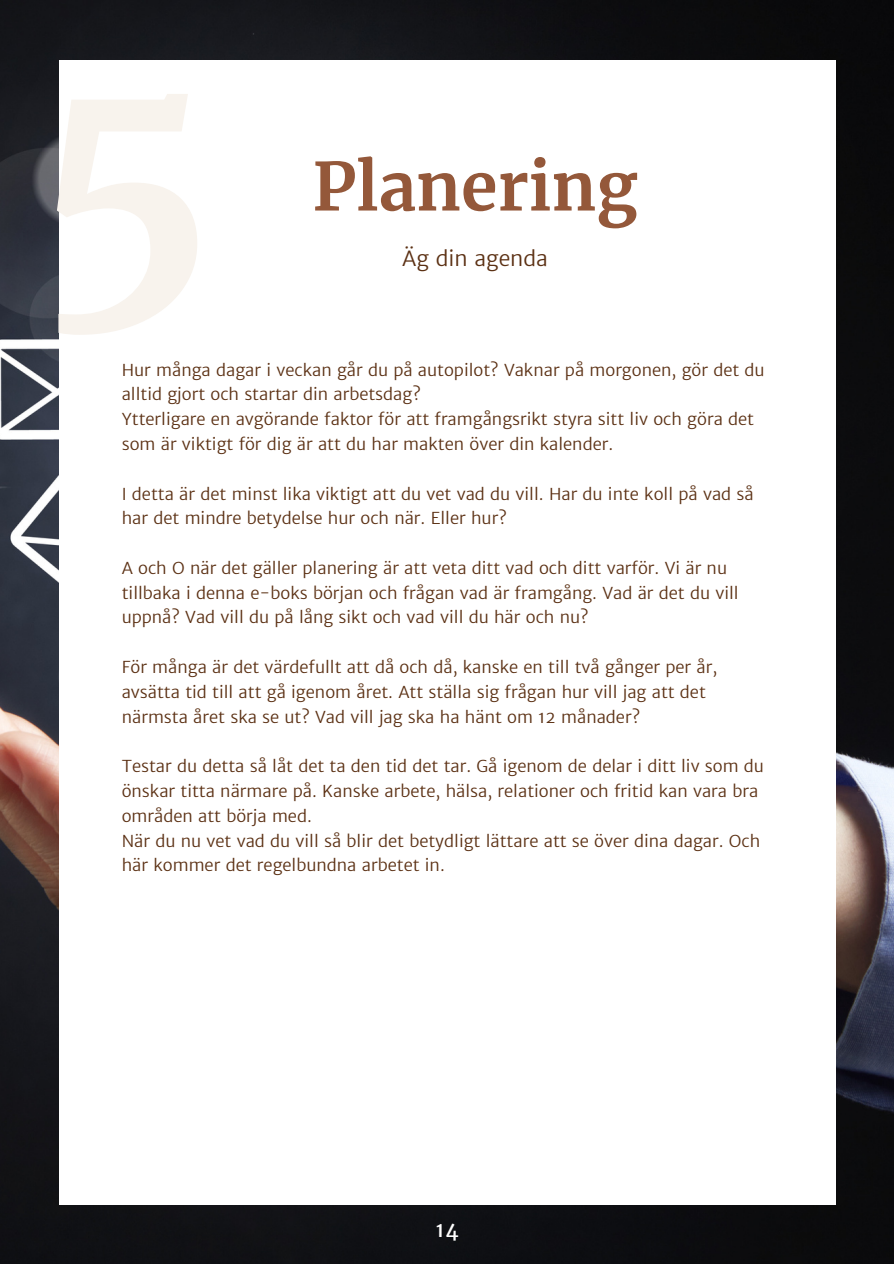
<style>
.page{position:relative;width:894px;height:1264px;background:#fff}
.page>*{position:absolute;margin:0;border:0;box-sizing:border-box;transform-origin:0 0}
.t1{font:700 66px "Merriweather";color:#94583a}
.t2{font:300 21px "Merriweather Sans";color:#5b3013}
.t3{font:21px "Merriweather Sans";color:#fff}
.t4{font:300 16.5px/24.8px "Merriweather Sans";color:#5b3013}
</style>
<div class="page">
<img style="left:0;top:0;width:893px;height:1263px">
<div style="left:59px;top:60px;width:776px;height:1144px;background:#fff"></div>
<p class="t1" style="left:312px;top:145px;width:326px">Planering</p>
<p class="t2" style="left:402px;top:245px;width:147px">Äg din agenda</p>
<p class="t4" style="left:122px;top:357px;width:644px">Hur många dagar i veckan går du på autopilot? Vaknar på morgonen, gör det du alltid gjort och startar din arbetsdag?</p>
<p class="t4" style="left:122px;top:407px;width:633px">Ytterligare en avgörande faktor för att framgångsrikt styra sitt liv och göra det som är viktigt för dig är att du har makten över din kalender.</p>
<p class="t4" style="left:122px;top:481px;width:633px">I detta är det minst lika viktigt att du vet vad du vill. Har du inte koll på vad så har det mindre betydelse hur och när. Eller hur?</p>
<p class="t4" style="left:122px;top:555px;width:618px">A och O när det gäller planering är att veta ditt vad och ditt varför. Vi är nu tillbaka i denna e-boks början och frågan vad är framgång. Vad är det du vill uppnå? Vad vill du på lång sikt och vad vill du här och nu?</p>
<p class="t4" style="left:122px;top:654px;width:597px">För många är det värdefullt att då och då, kanske en till två gånger per år, avsätta tid till att gå igenom året. Att ställa sig frågan hur vill jag att det närmsta året ska se ut? Vad vill jag ska ha hänt om 12 månader?</p>
<p class="t4" style="left:122px;top:754px;width:643px">Testar du detta så låt det ta den tid det tar. Gå igenom de delar i ditt liv som du önskar titta närmare på. Kanske arbete, hälsa, relationer och fritid kan vara bra områden att börja med.</p>
<p class="t4" style="left:122px;top:828px;width:640px">När du nu vet vad du vill så blir det betydligt lättare att se över dina dagar. Och här kommer det regelbundna arbetet in.</p>
<p class="t3" style="left:435px;top:1216px;width:25px">14</p>
</div>
